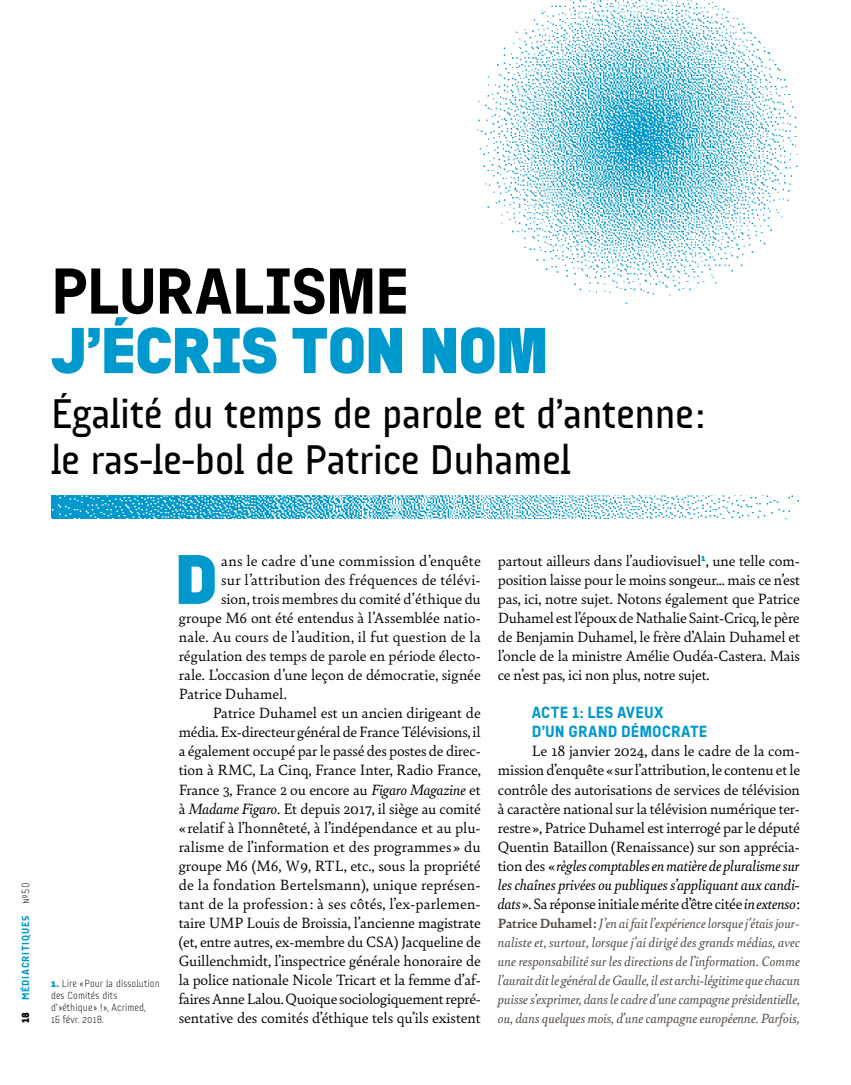
<style>
.page{position:relative;width:851px;height:1085px;background:#fff}
.page>*{position:absolute;margin:0;border:0;box-sizing:border-box;transform-origin:0 0}
.t1{font:71.4px "Audimat 3000 Gras";color:#0099ce}
.t2{font:66px "Audimat 3000 Gras";letter-spacing:-.02em;color:#0099ce}
.t3{font:66px "Audimat 3000 Mi gras";letter-spacing:-.015em;color:#000}
.t4{font:42px/46.2px "Audimat 3000 Regulier";letter-spacing:-.005em;color:#000}
.t5{font:16.5px/19px "Audimat 3000 Mi gras";color:#0099ce}
.t6{font:15.75px/19px "Bely";letter-spacing:-.01em;color:#000;text-align:justify}
.t7{font:15.75px "Bely";letter-spacing:.01em;color:#000}
.t8{font:15.75px "Bely";letter-spacing:.015em;color:#000}
.t9{font:italic 14.25px/19px "Bely";color:#544d48;text-align:justify}
.t10{font:10.5px/12px "Audimat 3000 Leger";letter-spacing:.01em;color:#000}
.t11{font:10.5px "Audimat 3000 Mi gras";letter-spacing:.075em;color:#0099ce}
.s1{font-family:"Audimat 3000 Gras";color:#000}
.s2{font-family:"Audimat 3000 Leger";color:#000}
.s3{font-family:"Audimat 3000 Gras";color:#0099ce}
.s4{font-style:italic}
.s5{font-weight:700;font-style:normal}
</style>
<div class="page">
<img style="left:51px;top:496px;width:748px;height:23px">
<img style="left:476px;top:0;width:322px;height:304px">
<h2 class="t3" style="left:51px;top:251px;width:360px">PLURALISME</h2>
<h2 class="t2" style="left:51px;top:310px;width:499px">J’ÉCRIS TON NOM</h2>
<h3 class="t4" style="left:51px;top:389px;width:655px">Égalité du temps de parole et d’antenne : le ras-le-bol de Patrice Duhamel</h3>
<p class="t11" style="left:19px;top:1023px;width:143px;rotate:-90deg"><span class="s1">18</span> MÉDIACRITIQUES <span class="s2">№50</span></p>
<p class="t10" style="left:51px;top:977px;width:110px"><span class="s3">1.</span> Lire « Pour la dissolution des Comités dits<br>d’ »éthique » ! », Acrimed,<br>16 févr. 2018.</p>
<h1 class="t1" style="left:175px;top:536px;width:45px">D</h1>
<p class="t8" style="left:221px;top:549px;width:261px">ans le cadre d’une commission d’enquête</p>
<p class="t7" style="left:221px;top:568px;width:261px">sur l’attribution des fréquences de télévi-</p>
<p class="t6" style="left:221px;top:588px;width:261px">sion, trois membres du comité d’éthique du</p>
<p class="t6" style="left:179px;top:607px;width:303px">groupe M6 ont été entendus à l’Assemblée natio-</p>
<p class="t6" style="left:179px;top:626px;width:303px">nale. Au cours de l’audition, il fut question de la</p>
<p class="t6" style="left:179px;top:645px;width:303px">régulation des temps de parole en période électo-</p>
<p class="t6" style="left:179px;top:664px;width:303px">rale. L’occasion d’une leçon de démocratie, signée</p>
<p class="t6" style="left:179px;top:683px;width:110px">Patrice Duhamel.</p>
<p class="t6" style="left:213px;top:702px;width:270px">Patrice Duhamel est un ancien dirigeant de</p>
<p class="t6" style="left:179px;top:721px;width:303px">média. Ex-directeur général de France Télévisions, il</p>
<p class="t6" style="left:179px;top:740px;width:303px">a également occupé par le passé des postes de direc-</p>
<p class="t6" style="left:179px;top:759px;width:303px">tion à RMC, La Cinq, France Inter, Radio France,</p>
<p class="t6" style="left:179px;top:778px;width:303px">France 3, France 2 ou encore au <span class="s4">Figaro Magazine</span> et</p>
<p class="t6" style="left:179px;top:797px;width:303px">à <span class="s4">Madame Figaro</span>. Et depuis 2017, il siège au comité</p>
<p class="t6" style="left:179px;top:817px;width:303px">« relatif à l’honnêteté, à l’indépendance et au plu-</p>
<p class="t6" style="left:179px;top:836px;width:303px">ralisme de l’information et des programmes » du</p>
<p class="t6" style="left:179px;top:855px;width:303px">groupe M6 (M6, W9, RTL, etc., sous la propriété</p>
<p class="t6" style="left:179px;top:874px;width:303px">de la fondation Bertelsmann), unique représen-</p>
<p class="t6" style="left:179px;top:893px;width:303px">tant de la profession : à ses côtés, l’ex-parlemen-</p>
<p class="t6" style="left:179px;top:912px;width:304px">taire UMP Louis de Broissia, l’ancienne magistrate</p>
<p class="t6" style="left:179px;top:931px;width:303px">(et, entre autres, ex-membre du CSA) Jacqueline de</p>
<p class="t6" style="left:179px;top:950px;width:303px">Guillenchmidt, l’inspectrice générale honoraire de</p>
<p class="t6" style="left:179px;top:969px;width:303px">la police nationale Nicole Tricart et la femme d’af-</p>
<p class="t6" style="left:179px;top:988px;width:303px">faires Anne Lalou. Quoique sociologiquement repré-</p>
<p class="t6" style="left:179px;top:1007px;width:304px">sentative des comités d’éthique tels qu’ils existent</p>
<p class="t6" style="left:497px;top:550px;width:304px">partout ailleurs dans l’audiovisuel<sup>1</sup>, une telle com&shy;position laisse pour le moins songeur... mais ce n’est pas, ici, notre sujet. Notons également que Patrice Duhamel est l’époux de Nathalie Saint-Cricq, le père de Benjamin Duhamel, le frère d’Alain Duhamel et l’oncle de la ministre Amélie Oudéa-Castera. Mais ce n’est pas, ici non plus, notre sujet.</p>
<p class="t5" style="left:531px;top:702px;width:177px">ACTE 1 : LES AVEUX<br>D’UN GRAND DÉMOCRATE</p>
<p class="t6" style="left:497px;top:740px;width:304px;text-indent:34px">Le 18 janvier 2024, dans le cadre de la com&shy;mission d’enquête « sur l’attribution, le contenu et le contrôle des autorisations de services de télévision à caractère national sur la télévision numérique ter&shy;restre », Patrice Duhamel est interrogé par le député Quentin Bataillon (Renaissance) sur son apprécia&shy;tion des « <span class="s4">règles comptables en matière de pluralisme sur les chaînes privées ou publiques s’appliquant aux candi&shy;dats</span> ». Sa réponse initiale mérite d’être citée <span class="s4">in extenso</span> :</p>
<p class="t9" style="left:497px;top:912px;width:304px"><span class="s5">Patrice Duhamel :</span> J’en ai fait l’expérience lorsque j’étais jour&shy;naliste et, surtout, lorsque j’ai dirigé des grands médias, avec une responsabilité sur les directions de l’information. Comme l’aurait dit le général de Gaulle, il est archi-légitime que chacun puisse s’exprimer, dans le cadre d’une campagne présidentielle, ou, dans quelques mois, d’une campagne européenne. Parfois,</p>
</div>
